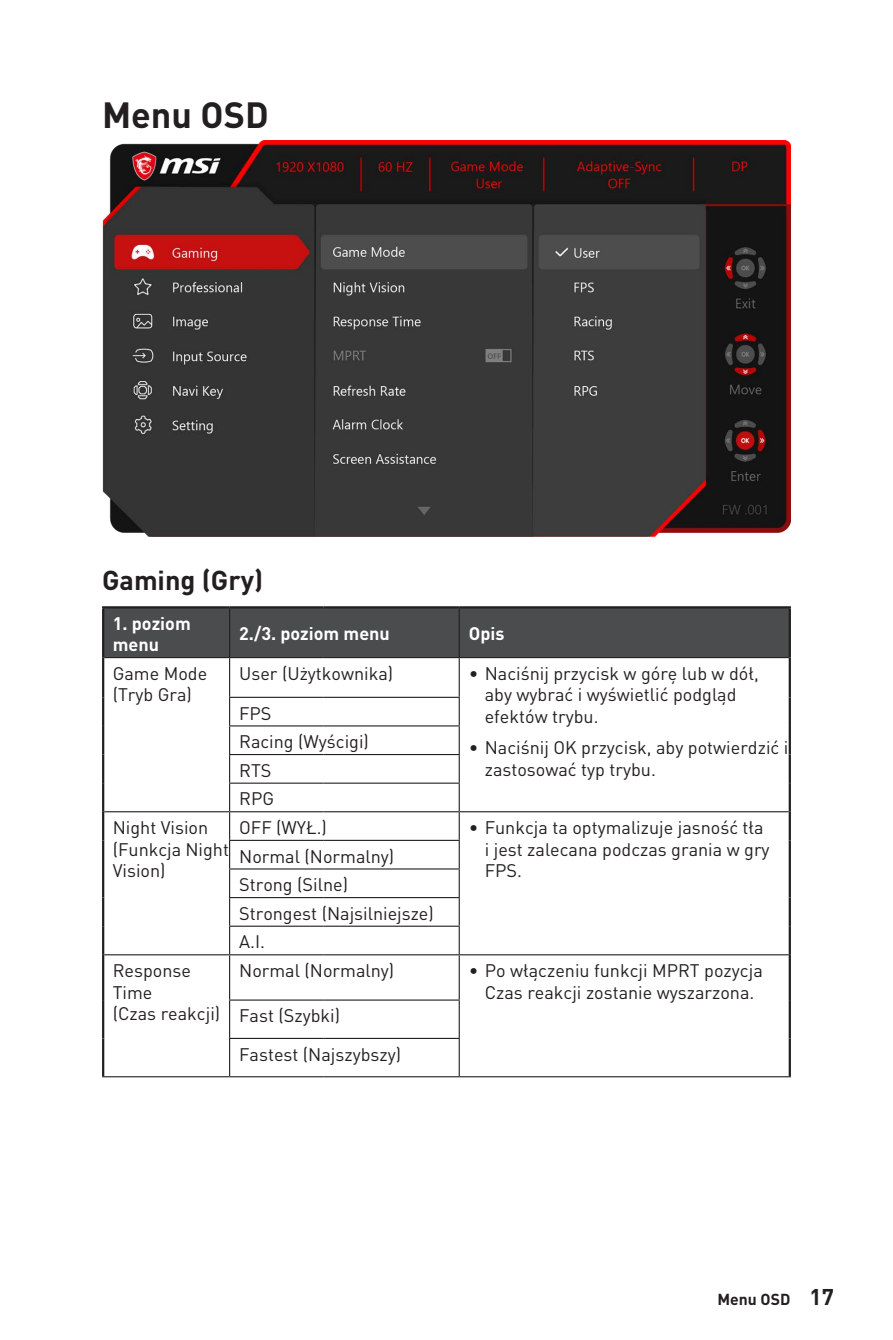
<style>
.page{position:relative;width:893px;height:1340px;background:#fff}
.page>*{position:absolute;margin:0;border:0;box-sizing:border-box;transform-origin:0 0}
.t1{font:700 36px "MSI Din Pro Noto CJK";color:#231f20}
.t2{font:700 27px "MSI Din Pro Noto CJK";color:#231f20}
.t3{font:18px/21.6px "MSI Din Pro Noto CJK";color:#231f20}
.t4{font:700 18px/21.6px "MSI Din Pro Noto CJK";color:#fff}
.t5{font:700 15.75px "MSI Din Pro Noto CJK";color:#231f20}
.s1{font-weight:700}
.s2{font-size:22.5px}
</style>
<div class="page">
<img style="left:102px;top:141px;width:689px;height:396px">
<div style="left:104px;top:608px;width:685px;height:49px;background:#4b4c4d"></div>
<hr style="left:102px;top:657px;width:2px;height:40px;background:#231f20">
<hr style="left:102px;top:697px;width:2px;height:29px;background:#231f20">
<hr style="left:102px;top:726px;width:2px;height:28px;background:#231f20">
<hr style="left:102px;top:754px;width:2px;height:29px;background:#231f20">
<hr style="left:102px;top:783px;width:2px;height:28px;background:#231f20">
<hr style="left:229px;top:658px;width:1px;height:38px;background:#231f20">
<hr style="left:459px;top:658px;width:1px;height:38px;background:#231f20">
<hr style="left:789px;top:657px;width:2px;height:40px;background:#231f20">
<hr style="left:789px;top:697px;width:2px;height:29px;background:#231f20">
<hr style="left:789px;top:726px;width:2px;height:28px;background:#231f20">
<hr style="left:789px;top:754px;width:2px;height:29px;background:#231f20">
<hr style="left:789px;top:783px;width:2px;height:28px;background:#231f20">
<hr style="left:229px;top:696px;width:95px;height:2px;background:#231f20">
<hr style="left:324px;top:696px;width:136px;height:2px;background:#231f20">
<hr style="left:229px;top:725px;width:95px;height:1px;background:#231f20">
<hr style="left:324px;top:725px;width:136px;height:1px;background:#231f20">
<hr style="left:229px;top:754px;width:95px;height:1px;background:#231f20">
<hr style="left:324px;top:754px;width:136px;height:1px;background:#231f20">
<hr style="left:229px;top:782px;width:95px;height:1px;background:#231f20">
<hr style="left:324px;top:782px;width:136px;height:1px;background:#231f20">
<hr style="left:104px;top:811px;width:126px;height:1px;background:#231f20">
<hr style="left:102px;top:811px;width:2px;height:29px;background:#231f20">
<hr style="left:102px;top:840px;width:2px;height:29px;background:#231f20">
<hr style="left:102px;top:869px;width:2px;height:28px;background:#231f20">
<hr style="left:102px;top:897px;width:2px;height:29px;background:#231f20">
<hr style="left:102px;top:926px;width:2px;height:28px;background:#231f20">
<hr style="left:230px;top:811px;width:94px;height:1px;background:#231f20">
<hr style="left:324px;top:811px;width:135px;height:1px;background:#231f20">
<hr style="left:459px;top:811px;width:330px;height:1px;background:#231f20">
<hr style="left:789px;top:811px;width:2px;height:29px;background:#231f20">
<hr style="left:789px;top:840px;width:2px;height:29px;background:#231f20">
<hr style="left:789px;top:869px;width:2px;height:28px;background:#231f20">
<hr style="left:789px;top:897px;width:2px;height:29px;background:#231f20">
<hr style="left:789px;top:926px;width:2px;height:28px;background:#231f20">
<hr style="left:229px;top:839px;width:95px;height:2px;background:#231f20">
<hr style="left:324px;top:839px;width:136px;height:2px;background:#231f20">
<hr style="left:229px;top:868px;width:95px;height:1px;background:#231f20">
<hr style="left:324px;top:868px;width:136px;height:1px;background:#231f20">
<hr style="left:229px;top:897px;width:95px;height:1px;background:#231f20">
<hr style="left:324px;top:897px;width:136px;height:1px;background:#231f20">
<hr style="left:229px;top:925px;width:95px;height:1px;background:#231f20">
<svg style="left:229px;top:698px;width:1px;height:256px"></svg>
<hr style="left:324px;top:925px;width:136px;height:1px;background:#231f20">
<svg style="left:459px;top:698px;width:1px;height:256px"></svg>
<hr style="left:104px;top:954px;width:126px;height:1px;background:#231f20">
<hr style="left:102px;top:954px;width:2px;height:46px;background:#231f20">
<hr style="left:102px;top:1000px;width:2px;height:38px;background:#231f20">
<hr style="left:102px;top:1038px;width:2px;height:38px;background:#231f20">
<hr style="left:230px;top:954px;width:94px;height:1px;background:#231f20">
<hr style="left:229px;top:955px;width:1px;height:44px;background:#231f20">
<hr style="left:324px;top:954px;width:135px;height:1px;background:#231f20">
<hr style="left:459px;top:954px;width:330px;height:1px;background:#231f20">
<hr style="left:459px;top:955px;width:1px;height:44px;background:#231f20">
<hr style="left:789px;top:954px;width:2px;height:46px;background:#231f20">
<hr style="left:789px;top:1000px;width:2px;height:38px;background:#231f20">
<hr style="left:789px;top:1038px;width:2px;height:38px;background:#231f20">
<hr style="left:229px;top:999px;width:95px;height:1px;background:#231f20">
<hr style="left:229px;top:1000px;width:1px;height:37px;background:#231f20">
<hr style="left:324px;top:999px;width:136px;height:1px;background:#231f20">
<hr style="left:459px;top:1000px;width:1px;height:37px;background:#231f20">
<hr style="left:229px;top:1037px;width:95px;height:2px;background:#231f20">
<hr style="left:229px;top:1039px;width:1px;height:37px;background:#231f20">
<hr style="left:324px;top:1037px;width:136px;height:2px;background:#231f20">
<hr style="left:459px;top:1039px;width:1px;height:37px;background:#231f20">
<hr style="left:102px;top:1076px;width:128px;height:1px;background:#231f20">
<hr style="left:230px;top:1076px;width:94px;height:1px;background:#231f20">
<hr style="left:324px;top:1076px;width:135px;height:1px;background:#231f20">
<hr style="left:459px;top:1076px;width:332px;height:1px;background:#231f20">
<hr style="left:102px;top:606px;width:128px;height:2px;background:#231f20">
<hr style="left:102px;top:608px;width:2px;height:49px;background:#231f20">
<hr style="left:230px;top:606px;width:94px;height:2px;background:#231f20">
<hr style="left:324px;top:606px;width:135px;height:2px;background:#231f20">
<hr style="left:459px;top:606px;width:332px;height:2px;background:#231f20">
<hr style="left:789px;top:608px;width:2px;height:49px;background:#231f20">
<hr style="left:229px;top:608px;width:1px;height:49px;background:#231f20">
<hr style="left:459px;top:608px;width:1px;height:49px;background:#231f20">
<hr style="left:104px;top:657px;width:126px;height:1px;background:#231f20">
<hr style="left:230px;top:657px;width:94px;height:1px;background:#231f20">
<hr style="left:324px;top:657px;width:135px;height:1px;background:#231f20">
<hr style="left:459px;top:657px;width:330px;height:1px;background:#231f20">
<h1 class="t1" style="left:102px;top:94px;width:168px">Menu OSD</h1>
<h2 class="t2" style="left:102px;top:565px;width:163px">Gaming (Gry)</h2>
<p class="t4" style="left:113px;top:612px;width:80px">1. poziom menu</p>
<p class="t4" style="left:239px;top:623px;width:152px">2./3. poziom menu</p>
<p class="t4" style="left:469px;top:623px;width:37px">Opis</p>
<p class="t3" style="left:113px;top:663px;width:96px">Game Mode (Tryb Gra)</p>
<p class="t3" style="left:239px;top:663px;width:156px">User (Użytkownika)</p>
<p class="t3" style="left:485px;top:663px;width:276px;text-indent:-16px"><span class="s1">∙</span> Naciśnij przycisk w górę lub w dół, aby wybrać i wyświetlić podgląd efektów trybu.</p>
<p class="t3" style="left:485px;top:737px;width:305px;text-indent:-16px"><span class="s1">∙</span> Naciśnij OK przycisk, aby potwierdzić i zastosować typ trybu.</p>
<p class="t3" style="left:239px;top:699px;width:131px;line-height:28.6px">FPS<br>Racing (Wyścigi)<br>RTS<br>RPG</p>
<p class="t3" style="left:113px;top:817px;width:118px">Night Vision (Funkcja Night<br>Vision)</p>
<p class="t3" style="left:239px;top:817px;width:89px">OFF (WYŁ.)</p>
<p class="t3" style="left:485px;top:817px;width:286px;text-indent:-16px"><span class="s1">∙</span> Funkcja ta optymalizuje jasność tła i jest zalecana podczas grania w gry<br>FPS.</p>
<p class="t3" style="left:239px;top:842px;width:196px;line-height:28.6px">Normal (Normalny)<br>Strong (Silne)<br>Strongest (Najsilniejsze)<br>A.I.</p>
<p class="t3" style="left:113px;top:960px;width:109px">Response<br>Time<br>(Czas reakcji)</p>
<p class="t3" style="left:239px;top:960px;width:157px">Normal (Normalny)</p>
<p class="t3" style="left:469px;top:960px;width:295px;text-align:center"><span class="s1">∙</span> Po włączeniu funkcji MPRT pozycja<br>Czas reakcji zostanie wyszarzona.</p>
<p class="t3" style="left:239px;top:997px;width:163px;line-height:38.2px">Fast (Szybki)<br>Fastest (Najszybszy)</p>
<p class="t5" style="left:717px;top:1289px;width:118px">Menu OSD <span class="s2">17</span></p>
</div>
